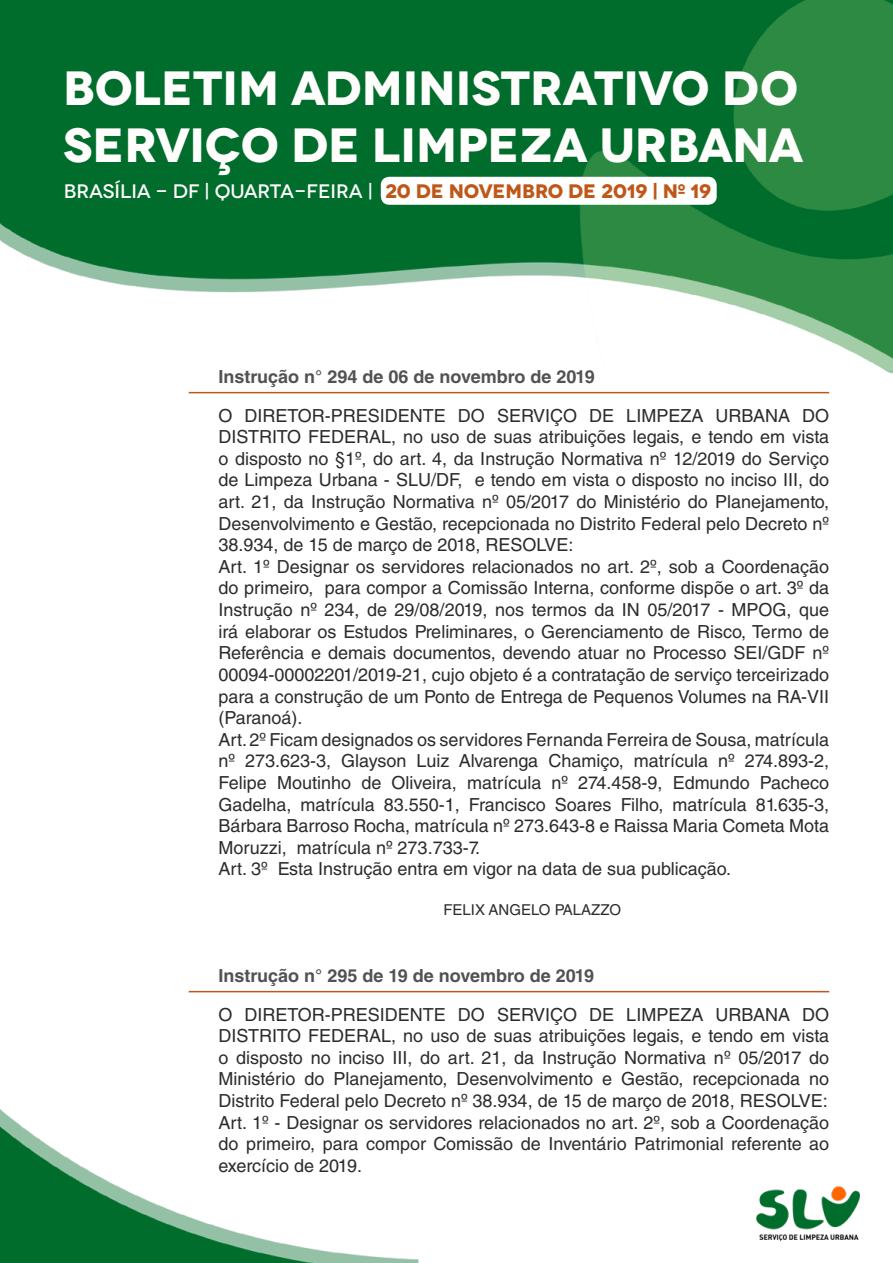
<style>
.page{position:relative;width:893px;height:1263px;background:#fff}
.page>*{position:absolute;margin:0;border:0;box-sizing:border-box;transform-origin:0 0}
.t1{font:700 48px/57.6px "Novecentowide";color:#fffefd}
.t2{font:500 19.5px "Novecentowide";color:#fffefd}
.t3{font:18px/21.6px "Helvetica LT Std";color:#2c2c2b}
.t4{font:700 18px "Helvetica LT Std";color:#525252}
.t5{font:15px "Helvetica LT Std";color:#2c2c2b}
.s1{font-weight:700;color:#be5717}
</style>
<div class="page">
<img style="left:0;top:0;width:893px;height:1263px">
<img style="left:745px;top:1181px;width:116px;height:60px">
<hr style="left:189px;top:392px;width:640px;height:1px;background:#be5717">
<div style="left:381px;top:177px;width:336px;height:28px;background:#fff;border-radius:9px"></div>
<hr style="left:189px;top:991px;width:640px;height:1px;background:#be5717">
<h1 class="t1" style="left:63px;top:59px;width:742px">BOLETIM ADMINISTRATIVO DO<br>SERVIÇO DE LIMPEZA URBANA</h1>
<p class="t2" style="left:64px;top:179px;width:649px">BRASÍLIA - DF | QUARTA-FEIRA | <span class="s1">20 DE NOVEMBRO DE 2019 | Nº 19</span></p>
<p class="t4" style="left:218px;top:366px;width:378px">Instrução n° 294 de 06 de novembro de 2019</p>
<p class="t3" style="left:218px;top:404px;width:612px">O DIRETOR-PRESIDENTE DO SERVIÇO DE LIMPEZA URBANA DO DISTRITO FEDERAL, no uso de suas atribuições legais, e tendo em vista o disposto no §1º, do art. 4, da Instrução Normativa nº 12/2019 do Serviço de Limpeza Urbana - SLU/DF, e tendo em vista o disposto no inciso III, do art. 21, da Instrução Normativa nº 05/2017 do Ministério do Planejamento, Desenvolvimento e Gestão, recepcionada no Distrito Federal pelo Decreto nº 38.934, de 15 de março de 2018, RESOLVE:<br>Art. 1º Designar os servidores relacionados no art. 2º, sob a Coordenação do primeiro, para compor a Comissão Interna, conforme dispõe o art. 3º da Instrução nº 234, de 29/08/2019, nos termos da IN 05/2017 - MPOG, que irá elaborar os Estudos Preliminares, o Gerenciamento de Risco, Termo de Referência e demais documentos, devendo atuar no Processo SEI/GDF nº 00094-00002201/2019-21, cujo objeto é a contratação de serviço terceirizado para a construção de um Ponto de Entrega de Pequenos Volumes na RA-VII (Paranoá).<br>Art. 2º Ficam designados os servidores Fernanda Ferreira de Sousa, matrícula nº 273.623-3, Glayson Luiz Alvarenga Chamiço, matrícula nº 274.893-2, Felipe Moutinho de Oliveira, matrícula nº 274.458-9, Edmundo Pacheco Gadelha, matrícula 83.550-1, Francisco Soares Filho, matrícula 81.635-3, Bárbara Barroso Rocha, matrícula nº 273.643-8 e Raissa Maria Cometa Mota Moruzzi, matrícula nº 273.733-7.<br>Art. 3º Esta Instrução entra em vigor na data de sua publicação.</p>
<p class="t5" style="left:443px;top:901px;width:179px">FELIX ANGELO PALAZZO</p>
<p class="t4" style="left:218px;top:965px;width:377px">Instrução n° 295 de 19 de novembro de 2019</p>
<p class="t3" style="left:218px;top:1003px;width:612px;text-align:justify">O DIRETOR-PRESIDENTE DO SERVIÇO DE LIMPEZA URBANA DO DISTRITO FEDERAL, no uso de suas atribuições legais, e tendo em vista o disposto no inciso III, do art. 21, da Instrução Normativa nº 05/2017 do Ministério do Planejamento, Desenvolvimento e Gestão, recepcionada no Distrito Federal pelo Decreto nº 38.934, de 15 de março de 2018, RESOLVE:<br>Art. 1º - Designar os servidores relacionados no art. 2º, sob a Coordenação do primeiro, para compor Comissão de Inventário Patrimonial referente ao exercício de 2019.</p>
</div>
